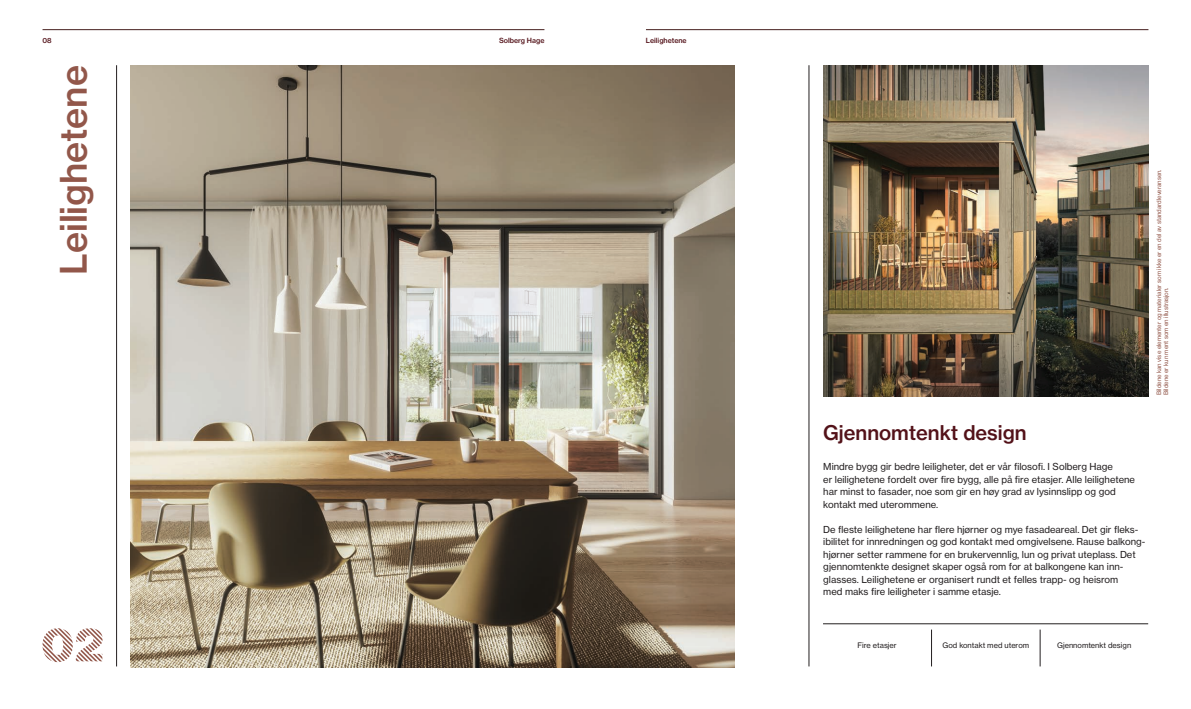
<style>
.page{position:relative;width:1191px;height:709px;background:#fff}
.page>*{position:absolute;margin:0;border:0;box-sizing:border-box;transform-origin:0 0}
.t1{font:36px "N Haas Grotesk TX Pro 65 Md";color:#92574a}
.t2{font:20px "N Haas Grotesk TX Pro 65 Md";color:#531219}
.t3{font:9.5px/12.5px "N Haas Grotesk TX Pro 55 Rg";color:#231f20}
.t4{font:7.5px "N Haas Grotesk TX Pro 55 Rg";color:#231f20}
.t5{font:7px "N Haas Grotesk TX Pro 65 Md";color:#531219}
.t6{font:6px "N Haas Grotesk TX Pro 55 Rg";letter-spacing:-.01em;color:#92574a}
</style>
<div class="page">
<img style="left:131px;top:65px;width:604px;height:602px">
<hr style="left:808px;top:65px;width:1px;height:601px;background:#231f20">
<img style="left:823px;top:65px;width:325px;height:331px">
<hr style="left:116px;top:65px;width:1px;height:601px;background:#231f20">
<hr style="left:823px;top:623px;width:325px;height:1px;background:#231f20">
<hr style="left:931px;top:629px;width:1px;height:37px;background:#231f20">
<hr style="left:1040px;top:629px;width:1px;height:37px;background:#231f20">
<svg style="left:43px;top:628px;width:60px;height:34px"></svg>
<hr style="left:43px;top:29px;width:501px;height:1px;background:#461f1e">
<hr style="left:646px;top:29px;width:502px;height:1px;background:#461f1e">
<p class="t5" style="left:43px;top:36px;width:11px">08</p>
<p class="t5" style="left:499px;top:36px;width:47px">Solberg Hage</p>
<p class="t5" style="left:646px;top:36px;width:42px">Leilighetene</p>
<p class="t1" style="left:51px;top:274px;width:211px;rotate:-90deg">Leilighetene</p>
<p class="t6" style="left:1155px;top:395px;width:227px;rotate:-90deg">Bildene kan vise elementer og materialer som ikke er en del av standardleveransen.</p>
<p class="t6" style="left:1162px;top:395px;width:109px;rotate:-90deg">Bildene er kun ment som en illustrasjon.</p>
<p class="t2" style="left:823px;top:420px;width:205px">Gjennomtenkt design</p>
<p class="t3" style="left:823px;top:460px;width:313px">Mindre bygg gir bedre leiligheter, det er vår filosofi. I Solberg Hage<br>er leilighetene fordelt over fire bygg, alle på fire etasjer. Alle leilighetene har minst to fasader, noe som gir en høy grad av lysinnslipp og god kontakt med uterommene.</p>
<p class="t3" style="left:823px;top:523px;width:323px">De fleste leilighetene har flere hjørner og mye fasadeareal. Det gir fleks&shy;ibilitet for innredningen og god kontakt med omgivelsene. Rause balkong&shy;hjørner setter rammene for en brukervennlig, lun og privat uteplass. Det gjennomtenkte designet skaper også rom for at balkongene kan inn&shy;glasses. Leilighetene er organisert rundt et felles trapp- og heisrom<br>med maks fire leiligheter i samme etasje.</p>
<p class="t4" style="left:857px;top:640px;width:41px">Fire etasjer</p>
<p class="t4" style="left:942px;top:640px;width:88px">God kontakt med uterom</p>
<p class="t4" style="left:1057px;top:640px;width:76px">Gjennomtenkt design</p>
</div>
